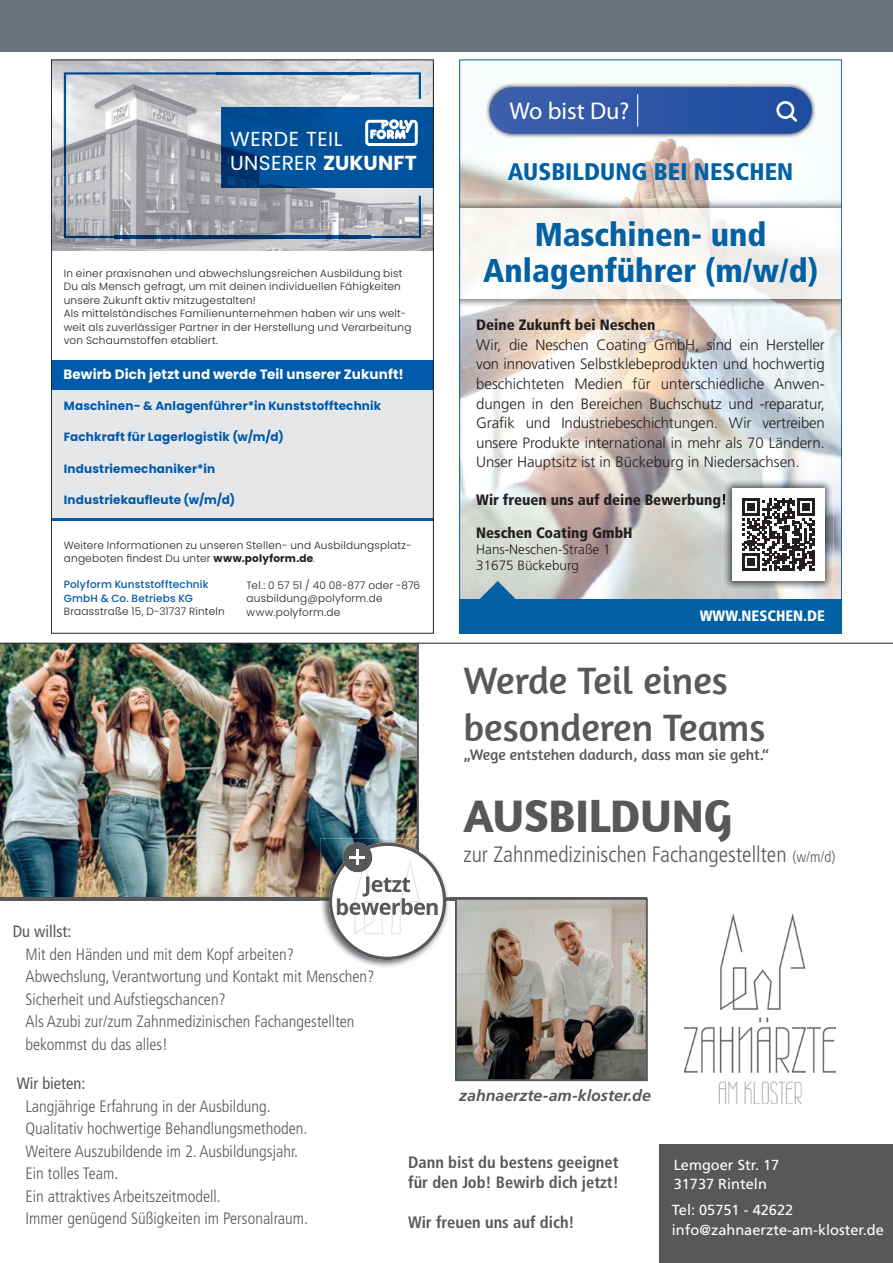
<style>
.page{position:relative;width:893px;height:1263px;background:#fff}
.page>*{position:absolute;margin:0;border:0;box-sizing:border-box;transform-origin:0 0}
.t1{font:700 46.65px "Amaranth";color:#57585a}
.t2{font:39.15px/47px "Amaranth";color:#57585a}
.t3{font:900 condensed 33px/36px "Frutiger LT Std";color:#0161a4;text-align:center}
.t4{font:24.3px "Myriad Pro";color:#fff}
.t5{font:900 condensed 24px "Frutiger LT Std";letter-spacing:.005em;color:#0161a4}
.t6{font:300 condensed 22.2px "Frutiger LT Std";color:#57585a}
.t7{font:20.25px/24.5px "Poppins";letter-spacing:.02em;color:#fff}
.t8{font:300 condensed 16.5px/22.5px "Frutiger LT Std";color:#57585a}
.t9{font:700 condensed 16.5px/19.8px "Frutiger LT Std";color:#57585a}
.t10{font:italic 700 15.9px "Frutiger LT Std";color:#57585a}
.t11{font:15.6px "Amaranth";color:#57585a}
.t12{font:300 15px/19.5px "Frutiger LT Std";color:#231f20}
.t13{font:900 condensed 15px "Frutiger LT Std";color:#231f20}
.t14{font:900 condensed 15px "Frutiger LT Std";color:#fff}
.t15{font:14.55px/20px "Frutiger LT Std";color:#fff}
.t16{font:700 13.5px "Poppins";letter-spacing:.01em;color:#fff}
.t17{font:300 13.5px/16.2px "Frutiger LT Std";color:#231f20}
.t18{font:700 12px "Poppins";letter-spacing:.015em;color:#015aaa}
.t19{font:300 10.5px/13.5px "Poppins";letter-spacing:.02em;color:#231f20}
.t20{font:500 10.5px/13.5px "Poppins";letter-spacing:.015em;color:#015aaa}
.s1{font-weight:700}
.s2{font-weight:300;color:#231f20}
.s3{font-weight:900;font-stretch:condensed}
.s4{font-size:15.15px}
.s5{font-weight:400}
</style>
<div class="page">
<div style="left:0;top:0;width:893px;height:51px;background:#6a757b"></div>
<img style="left:461px;top:105px;width:379px;height:494px">
<img style="left:476px;top:493px;width:247px;height:15px">
<img style="left:461px;top:208px;width:379px;height:90px">
<div style="left:459px;top:599px;width:383px;height:35px;background:#0161a4"></div>
<svg style="left:480px;top:581px;width:36px;height:18px"></svg>
<img style="left:485px;top:83px;width:331px;height:55px">
<div style="left:489px;top:87px;width:323px;height:47px;background:linear-gradient(to right,#3f60ab,#1c4ca0);border-radius:23px"></div>
<svg style="left:776px;top:101px;width:21px;height:21px"></svg>
<hr style="left:637px;top:94px;width:1px;height:32px;background:#fff">
<img style="left:723px;top:479px;width:110px;height:111px">
<svg style="left:723px;top:493px;width:2px;height:15px"></svg>
<div style="left:732px;top:488px;width:93px;height:93px;background:#fff"></div>
<svg style="left:742px;top:498px;width:72px;height:73px"></svg>
<img style="left:53px;top:62px;width:379px;height:189px">
<img style="left:64px;top:72px;width:153px;height:42px">
<img style="left:217px;top:72px;width:153px;height:3px">
<img style="left:370px;top:72px;width:51px;height:27px">
<img style="left:64px;top:114px;width:51px;height:124px">
<img style="left:370px;top:196px;width:51px;height:42px">
<img style="left:115px;top:236px;width:255px;height:2px">
<img style="left:221px;top:107px;width:211px;height:80px">
<svg style="left:365px;top:119px;width:53px;height:27px"></svg>
<hr style="left:51px;top:518px;width:382px;height:3px;background:#015aaa">
<div style="left:51px;top:390px;width:382px;height:128px;background:#e6e7e9"></div>
<div style="left:51px;top:360px;width:382px;height:30px;background:#015aaa"></div>
<img style="left:685px;top:914px;width:151px;height:189px">
<div style="left:659px;top:1144px;width:234px;height:119px;background:#57585a"></div>
<img style="left:0;top:644px;width:419px;height:253px">
<hr style="left:0;top:897px;width:646px;height:3px;background:#57585a">
<img style="left:446px;top:887px;width:2px;height:10px">
<img style="left:320px;top:838px;width:9px;height:59px">
<img style="left:320px;top:897px;width:130px;height:70px">
<img style="left:458px;top:901px;width:187px;height:177px">
<div style="left:455px;top:898px;width:193px;height:183px;border:2px solid #57585a"></div>
<svg style="left:329px;top:838px;width:117px;height:122px"></svg>
<img style="left:362px;top:876px;width:48px;height:20px">
<img style="left:350px;top:898px;width:75px;height:39px">
<hr style="left:0;top:643px;width:893px;height:1px;background:#231f20">
<p class="t7" style="left:230px;top:126px;width:188px">WERDE TEIL<br>UNSERER <span class="s1">ZUKUNFT</span></p>
<p class="t19" style="left:64px;top:266px;width:349px">In einer praxisnahen und abwechslungsreichen Ausbildung bist Du als Mensch gefragt, um mit deinen individuellen Fähigkeiten unsere Zukunft aktiv mitzugestalten!<br>Als mittelständisches Familienunternehmen haben wir uns welt&shy;weit als zuverlässiger Partner in der Herstellung und Verarbeitung von Schaumstoffen etabliert.</p>
<p class="t16" style="left:63px;top:367px;width:342px">Bewirb Dich jetzt und werde Teil unserer Zukunft!</p>
<p class="t18" style="left:64px;top:399px;width:319px">Maschinen- &amp; Anlagenführer*in Kunststofftechnik</p>
<p class="t18" style="left:64px;top:430px;width:221px">Fachkraft für Lagerlogistik (w/m/d)</p>
<p class="t18" style="left:64px;top:462px;width:153px">Industriemechaniker*in</p>
<p class="t18" style="left:64px;top:493px;width:173px">Industriekaufleute (w/m/d)</p>
<p class="t19" style="left:64px;top:539px;width:349px">Weitere Informationen zu unseren Stellen- und Ausbildungsplatz&shy;angeboten findest Du unter <span class="s1">www.polyform.de</span>.</p>
<p class="t20" style="left:64px;top:578px;width:162px">Polyform Kunststofftechnik<br>GmbH &amp; Co. Betriebs KG<br><span class="s2">Braasstraße 15, D-31737 Rinteln</span></p>
<p class="t19" style="left:247px;top:578px;width:175px">Tel.: 0 57 51 / 40 08-877 oder -876 ausbildung@polyform.de www.polyform.de</p>
<p class="t4" style="left:509px;top:96px;width:121px">Wo bist Du?</p>
<p class="t5" style="left:508px;top:157px;width:287px">AUSBILDUNG BEI NESCHEN</p>
<p class="t3" style="left:483px;top:216px;width:336px">Maschinen- und<br>Anlagenführer (m/w/d)</p>
<p class="t12" style="left:476px;top:316px;width:350px"><span class="s3">Deine Zukunft bei Neschen<br></span>Wir, die Neschen Coating GmbH, sind ein Hersteller von innovativen Selbstklebeprodukten und hochwertig beschichteten Medien für unterschiedliche Anwen&shy;dungen in den Bereichen Buchschutz und -reparatur, Grafik und Industriebeschichtungen. Wir vertreiben unsere Produkte international in mehr als 70 Ländern.<br>Unser Hauptsitz ist in Bückeburg in Niedersachsen.</p>
<p class="t13" style="left:476px;top:490px;width:252px">Wir freuen uns auf deine Bewerbung!</p>
<p class="t13" style="left:476px;top:523px;width:158px">Neschen Coating GmbH</p>
<p class="t17" style="left:476px;top:541px;width:136px">Hans-Neschen-Straße 1<br>31675 Bückeburg</p>
<p class="t14" style="left:700px;top:607px;width:127px">WWW.NESCHEN.DE</p>
<p class="t2" style="left:463px;top:657px;width:304px">Werde Teil eines besonderen Teams</p>
<p class="t11" style="left:463px;top:745px;width:307px">„Wege entstehen dadurch, dass man sie geht.“</p>
<p class="t1" style="left:463px;top:787px;width:270px">AUSBILDUNG</p>
<p class="t6" style="left:463px;top:841px;width:373px">zur Zahnmedizinischen Fachangestellten <span class="s4">(w/m/d)</span></p>
<p class="t8" style="left:26px;top:920px;width:350px;text-indent:-13px"><span class="s5">Du willst:<br></span>Mit den Händen und mit dem Kopf arbeiten?<br>Abwechslung, Verantwortung und Kontakt mit Menschen?<br>Sicherheit und Aufstiegschancen?<br>Als Azubi zur/zum Zahnmedizinischen Fachangestellten bekommst du das alles!</p>
<p class="t8" style="left:26px;top:1073px;width:284px;text-indent:-9px"><span class="s5">Wir bieten:<br></span>Langjährige Erfahrung in der Ausbildung.<br>Qualitativ hochwertige Behandlungsmethoden.<br>Weitere Auszubildende im 2. Ausbildungsjahr.<br>Ein tolles Team.<br>Ein attraktives Arbeitszeitmodell.<br>Immer genügend Süßigkeiten im Personalraum.</p>
<p class="t10" style="left:459px;top:1086px;width:193px">zahnaerzte-am-kloster.de</p>
<p class="t9" style="left:408px;top:1153px;width:212px">Dann bist du bestens geeignet für den Job! Bewirb dich jetzt!</p>
<p class="t9" style="left:408px;top:1212px;width:168px">Wir freuen uns auf dich!</p>
<p class="t15" style="left:674px;top:1154px;width:107px">Lemgoer Str. 17<br>31737 Rinteln</p>
<p class="t15" style="left:672px;top:1200px;width:214px">Tel: 05751 - 42622 info@zahnaerzte-am-kloster.de</p>
</div>
